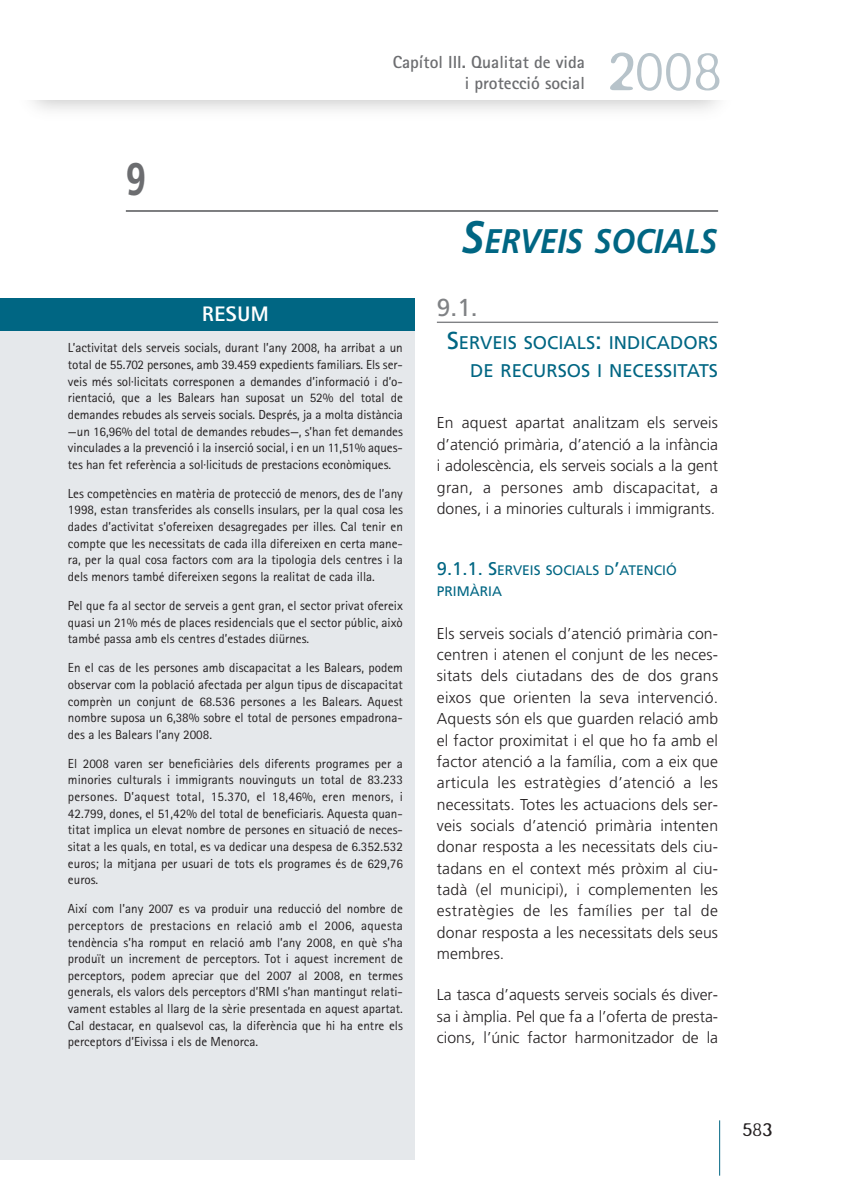
<style>
.page{position:relative;width:844px;height:1191px;background:#fff}
.page>*{position:absolute;margin:0;border:0;box-sizing:border-box;transform-origin:0 0}
.t1{font:300 61.07px "Blur";color:#b7c3ca}
.t2{font:700 45.5px "Frutiger";color:#6c6d70;scale:.8 1}
.t3{font:italic 700 34.12px "Frutiger";color:#006683;scale:.9 1}
.t4{font:24.5px "Frutiger";color:#808285}
.t5{font:800 21px "Rotis Sans Serif";letter-spacing:.03em;color:#fff}
.t6{font:300 21px "Blur";color:#231f20}
.t7{font:18.38px/28.3px "Frutiger";color:#006683;text-align:right}
.t8{font:700 17.5px/21px "Rotis Sans Serif";color:#6c6d70;text-align:right}
.t9{font:300 15.75px/21.3px "Frutiger";color:#231f20;text-align:justify}
.t10{font:13.83px/21.3px "Frutiger";color:#006683}
.t11{font:13.12px/16.6px "Rotis Sans Serif";color:#231f20;text-align:justify}
.s1{font-size:45.5px}
.s2{font-size:24.5px}
.s3{font-size:18.38px}
</style>
<div class="page">
<hr style="left:437px;top:321px;width:281px;height:2px;background:#808285">
<hr style="left:719px;top:1120px;width:1px;height:55px;background:#006683">
<div style="left:1px;top:298px;width:414px;height:862px;background:#e5e8eb"></div>
<hr style="left:126px;top:210px;width:592px;height:2px;background:#6c6d70">
<div style="left:1px;top:298px;width:414px;height:32px;background:#006683"></div>
<h2 class="t2" style="left:126px;top:161px;width:27px">9</h2>
<h3 class="t8" style="left:392px;top:54px;width:194px">Capítol III. Qualitat de vida i protecció social</h3>
<h1 class="t1" style="left:606px;top:33px;width:116px">2008</h1>
<h3 class="t3" style="left:461px;top:228px;width:285px"><span class="s1">S</span>ERVEIS SOCIALS</h3>
<h3 class="t5" style="left:202px;top:306px;width:68px">RESUM</h3>
<p class="t11" style="left:68px;top:341px;width:336px">L’activitat dels serveis socials, durant l’any 2008, ha arribat a un total de 55.702 persones, amb 39.459 expedients familiars. Els ser&shy;veis més sol·licitats corresponen a demandes d’informació i d’o&shy;rientació, que a les Balears han suposat un 52% del total de demandes rebudes als serveis socials. Després, ja a molta distància —un 16,96% del total de demandes rebudes—, s’han fet demandes vinculades a la prevenció i la inserció social, i en un 11,51% aques&shy;tes han fet referència a sol·licituds de prestacions econòmiques.</p>
<p class="t11" style="left:68px;top:486px;width:336px">Les competències en matèria de protecció de menors, des de l’any 1998, estan transferides als consells insulars, per la qual cosa les dades d’activitat s’ofereixen desagregades per illes. Cal tenir en compte que les necessitats de cada illa difereixen en certa mane&shy;ra, per la qual cosa factors com ara la tipologia dels centres i la dels menors també difereixen segons la realitat de cada illa.</p>
<p class="t11" style="left:68px;top:598px;width:336px">Pel que fa al sector de serveis a gent gran, el sector privat ofereix quasi un 21% més de places residencials que el sector públic, això també passa amb els centres d’estades diürnes.</p>
<p class="t11" style="left:68px;top:661px;width:336px">En el cas de les persones amb discapacitat a les Balears, podem observar com la població afectada per algun tipus de discapacitat comprèn un conjunt de 68.536 persones a les Balears. Aquest nombre suposa un 6,38% sobre el total de persones empadrona&shy;des a les Balears l’any 2008.</p>
<p class="t11" style="left:68px;top:756px;width:336px">El 2008 varen ser beneficiàries dels diferents programes per a minories culturals i immigrants nouvinguts un total de 83.233 persones. D’aquest total, 15.370, el 18,46%, eren menors, i 42.799, dones, el 51,42% del total de beneficiaris. Aquesta quan&shy;titat implica un elevat nombre de persones en situació de neces&shy;sitat a les quals, en total, es va dedicar una despesa de 6.352.532 euros; la mitjana per usuari de tots els programes és de 629,76 euros.</p>
<p class="t11" style="left:68px;top:902px;width:336px">Així com l’any 2007 es va produir una reducció del nombre de perceptors de prestacions en relació amb el 2006, aquesta tendència s’ha romput en relació amb l’any 2008, en què s’ha produït un increment de perceptors. Tot i aquest increment de perceptors, podem apreciar que del 2007 al 2008, en termes generals, els valors dels perceptors d’RMI s’han mantingut relati&shy;vament estables al llarg de la sèrie presentada en aquest apartat.<br>Cal destacar, en qualsevol cas, la diferència que hi ha entre els perceptors d’Eivissa i els de Menorca.</p>
<h3 class="t4" style="left:437px;top:297px;width:42px">9.1.</h3>
<h3 class="t7" style="left:446px;top:330px;width:273px"><span class="s2">S</span>ERVEIS SOCIALS<span class="s2">:</span> INDICADORS<br>DE RECURSOS I NECESSITATS</h3>
<p class="t9" style="left:437px;top:413px;width:283px">En aquest apartat analitzam els serveis d’atenció primària, d’atenció a la infància i adolescència, els serveis socials a la gent gran, a persones amb discapacitat, a dones, i a minories culturals i immigrants.</p>
<p class="t10" style="left:437px;top:560px;width:241px"><span class="s3">9.1.1. S</span>ERVEIS SOCIALS D<span class="s3">’</span>ATENCIÓ<br>PRIMÀRIA</p>
<p class="t9" style="left:437px;top:623px;width:283px">Els serveis socials d’atenció primària con&shy;centren i atenen el conjunt de les neces&shy;sitats dels ciutadans des de dos grans eixos que orienten la seva intervenció.<br>Aquests són els que guarden relació amb el factor proximitat i el que ho fa amb el factor atenció a la família, com a eix que articula les estratègies d’atenció a les necessitats. Totes les actuacions dels ser&shy;veis socials d’atenció primària intenten donar resposta a les necessitats dels ciu&shy;tadans en el context més pròxim al ciu&shy;tadà (el municipi), i complementen les estratègies de les famílies per tal de donar resposta a les necessitats dels seus membres.</p>
<p class="t9" style="left:437px;top:985px;width:283px">La tasca d’aquests serveis socials és diver&shy;sa i àmplia. Pel que fa a l’oferta de presta&shy;cions, l’únic factor harmonitzador de la</p>
<h3 class="t6" style="left:742px;top:1117px;width:31px">583</h3>
</div>
